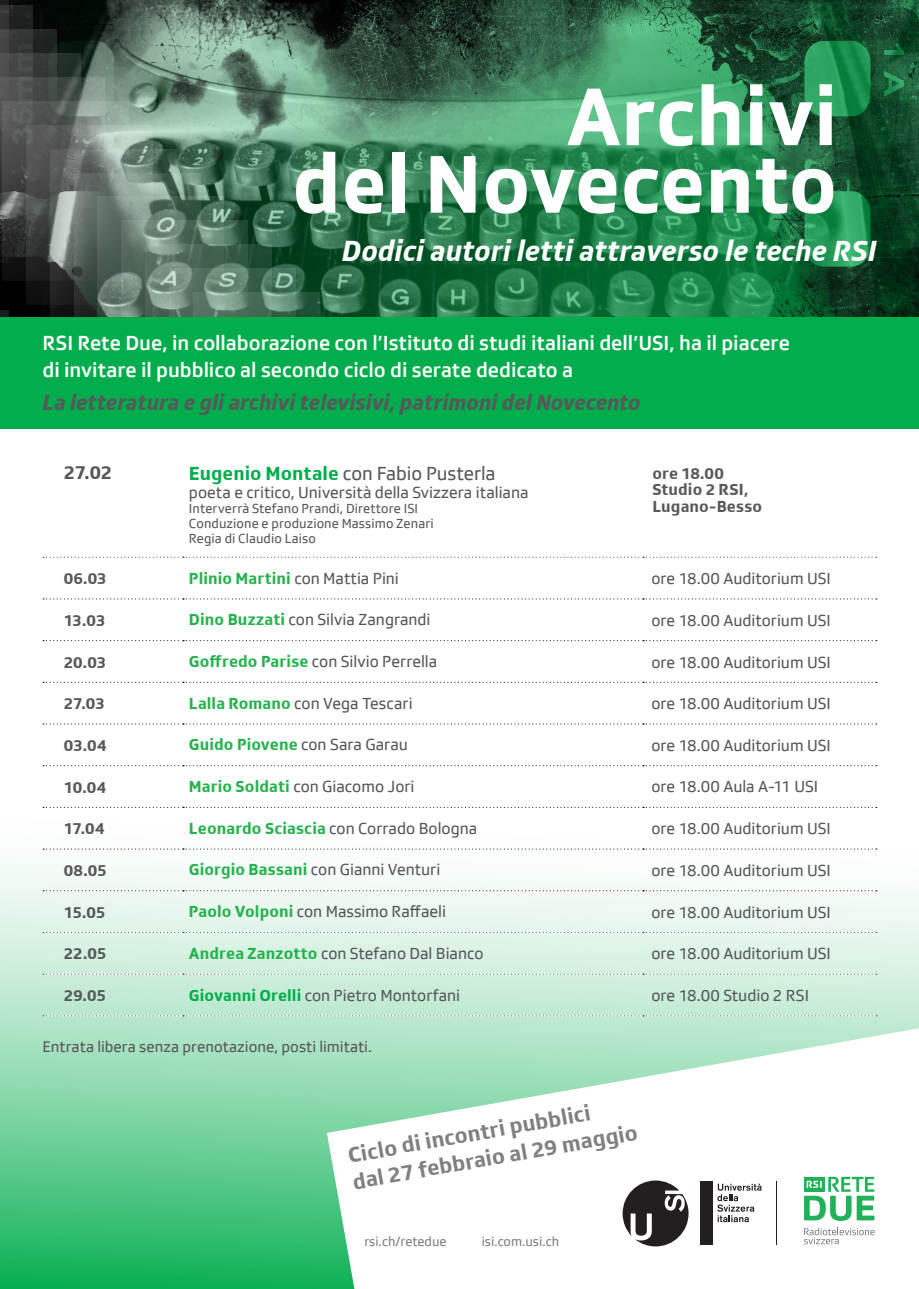
<style>
.page{position:relative;width:919px;height:1289px;background:#fff}
.page>*{position:absolute;margin:0;border:0;box-sizing:border-box;transform-origin:0 0}
.t1{font:700 84px "SRGSSR Type";color:#fff}
.t2{font:italic 700 30px "SRGSSR Type";color:#fff}
.t3{font:italic 700 22.5px "SRGSSR Type";color:#57585a}
.t4{font:700 22.5px "SRGSSR Type";color:#808083}
.t5{font:500 21px/27px "SRGSSR Type";color:#fff}
.t6{font:19.5px "SRGSSR Type";letter-spacing:-.005em;color:#57585a}
.t7{font:700 19.5px "SRGSSR Type";color:#57585a}
.t8{font:16.5px "SRGSSR Type";color:#57585a}
.t9{font:700 16.5px/16.5px "SRGSSR Type";letter-spacing:.005em;color:#57585a}
.t10{font:700 16.5px "SRGSSR Type";letter-spacing:.005em;color:#23b24b}
.t11{font:15.75px "SRGSSR Type";color:#57585a}
.t12{font:13.5px/15px "SRGSSR Type";letter-spacing:.01em;color:#57585a}
.t13{font:13.5px "SRGSSR Type";color:#808083}
.s1{font-weight:700;color:#00ad4c}
.s2{font-weight:400;color:#57585a}
.s3{font-weight:700;color:#23b24b}
</style>
<div class="page">
<svg style="left:0;top:765px;width:918px;height:523px"></svg>
<img style="left:0;top:0;width:918px;height:317px">
<svg style="left:0;top:0;width:9px;height:6px"></svg>
<svg style="left:0;top:310px;width:9px;height:179px"></svg>
<svg style="left:0;top:6px;width:33px;height:24px"></svg>
<div style="left:0;top:30px;width:57px;height:179px;background:linear-gradient(to right,#454545,#171d1a)"></div>
<div style="left:0;top:54px;width:81px;height:179px;background:linear-gradient(to right,#514f50,#1f2f26)"></div>
<svg style="left:0;top:77px;width:105px;height:179px;background:#545c57"></svg>
<svg style="left:2px;top:101px;width:127px;height:179px;background:#555b58"></svg>
<div style="left:2px;top:430px;width:127px;height:179px;background:#fff"></div>
<svg style="left:26px;top:125px;width:127px;height:179px;background:#5b625e"></svg>
<svg style="left:50px;top:149px;width:126px;height:168px;background:#6a756f"></svg>
<svg style="left:74px;top:173px;width:126px;height:144px;background:#64746b"></svg>
<svg style="left:97px;top:197px;width:127px;height:120px;background:#607669"></svg>
<svg style="left:121px;top:221px;width:127px;height:96px;background:#657f70"></svg>
<svg style="left:145px;top:245px;width:127px;height:72px;background:#567463"></svg>
<svg style="left:169px;top:268px;width:127px;height:49px;background:#648673"></svg>
<svg style="left:193px;top:292px;width:127px;height:25px;background:#587f69"></svg>
<svg style="left:327px;top:1028px;width:591px;height:260px"></svg>
<svg style="left:804px;top:1227px;width:70px;height:17px"></svg>
<svg style="left:804px;top:1176px;width:70px;height:44px"></svg>
<div style="left:0;top:317px;width:918px;height:113px;background:#00ad4c"></div>
<svg style="left:43px;top:556px;width:833px;height:2px"></svg>
<svg style="left:43px;top:931px;width:833px;height:2px"></svg>
<svg style="left:43px;top:973px;width:833px;height:1px"></svg>
<svg style="left:43px;top:1015px;width:833px;height:1px"></svg>
<svg style="left:43px;top:598px;width:833px;height:1px"></svg>
<svg style="left:43px;top:640px;width:833px;height:1px"></svg>
<svg style="left:43px;top:681px;width:833px;height:2px"></svg>
<svg style="left:43px;top:723px;width:833px;height:1px"></svg>
<svg style="left:43px;top:765px;width:833px;height:1px"></svg>
<svg style="left:43px;top:806px;width:833px;height:2px"></svg>
<svg style="left:43px;top:848px;width:833px;height:1px"></svg>
<svg style="left:43px;top:890px;width:833px;height:1px"></svg>
<div style="left:0;top:428px;width:918px;height:31px;background:#fff"></div>
<div style="left:700px;top:1181px;width:13px;height:64px;background:#231f20"></div>
<svg style="left:717px;top:1183px;width:44px;height:39px"></svg>
<hr style="left:776px;top:1181px;width:1px;height:64px;background:#231f20">
<svg style="left:622px;top:1180px;width:66px;height:66px"></svg>
<p class="t1" style="left:566px;top:66px;width:272px">Archivi</p>
<p class="t1" style="left:292px;top:134px;width:547px">del Novecento</p>
<p class="t2" style="left:342px;top:232px;width:536px">Dodici autori letti attraverso le teche RSI</p>
<p class="t5" style="left:43px;top:329px;width:749px">RSI Rete Due, in collaborazione con l’Istituto di studi italiani dell’USI, ha il piacere di invitare il pubblico al secondo ciclo di serate dedicato a</p>
<p class="t3" style="left:43px;top:389px;width:599px">La letteratura e gli archivi televisivi, patrimoni del Novecento</p>
<p class="t7" style="left:64px;top:460px;width:50px">27.02</p>
<p class="t9" style="left:652px;top:465px;width:111px">ore 18.00<br>Studio 2 RSI,<br>Lugano-Besso</p>
<p class="t6" style="left:189px;top:462px;width:308px"><span class="s1">Eugenio Montale</span> con Fabio Pusterla</p>
<p class="t8" style="left:189px;top:483px;width:341px">poeta e critico, Università della Svizzera italiana</p>
<p class="t12" style="left:189px;top:500px;width:246px">Interverrà Stefano Prandi, Direttore ISI<br>Conduzione e produzione Massimo Zenari<br>Regia di Claudio Laiso</p>
<p class="t9" style="left:64px;top:570px;width:44px">06.03</p>
<p class="t10" style="left:189px;top:568px;width:211px">Plinio Martini <span class="s2">con Mattia Pini</span></p>
<p class="t8" style="left:651px;top:569px;width:181px">ore 18.00 Auditorium USI</p>
<p class="t9" style="left:64px;top:611px;width:43px">13.03</p>
<p class="t8" style="left:189px;top:610px;width:243px"><span class="s3">Dino Buzzati</span> con Silvia Zangrandi</p>
<p class="t8" style="left:651px;top:611px;width:181px">ore 18.00 Auditorium USI</p>
<p class="t9" style="left:64px;top:653px;width:44px">20.03</p>
<p class="t8" style="left:189px;top:652px;width:250px"><span class="s3">Goffredo Parise</span> con Silvio Perrella</p>
<p class="t8" style="left:651px;top:652px;width:181px">ore 18.00 Auditorium USI</p>
<p class="t9" style="left:64px;top:695px;width:43px">27.03</p>
<p class="t8" style="left:189px;top:693px;width:225px"><span class="s3">Lalla Romano</span> con Vega Tescari</p>
<p class="t8" style="left:651px;top:694px;width:181px">ore 18.00 Auditorium USI</p>
<p class="t9" style="left:64px;top:736px;width:44px">03.04</p>
<p class="t10" style="left:189px;top:735px;width:220px">Guido Piovene <span class="s2">con Sara Garau</span></p>
<p class="t8" style="left:651px;top:736px;width:181px">ore 18.00 Auditorium USI</p>
<p class="t9" style="left:64px;top:778px;width:44px">10.04</p>
<p class="t8" style="left:189px;top:777px;width:227px"><span class="s3">Mario Soldati</span> con Giacomo Jori</p>
<p class="t8" style="left:651px;top:777px;width:168px">ore 18.00 Aula A-11 USI</p>
<p class="t9" style="left:64px;top:820px;width:42px">17.04</p>
<p class="t8" style="left:189px;top:818px;width:290px"><span class="s3">Leonardo Sciascia</span> con Corrado Bologna</p>
<p class="t8" style="left:651px;top:819px;width:181px">ore 18.00 Auditorium USI</p>
<p class="t9" style="left:64px;top:861px;width:44px">08.05</p>
<p class="t8" style="left:189px;top:860px;width:253px"><span class="s3">Giorgio Bassani</span> con Gianni Venturi</p>
<p class="t8" style="left:651px;top:861px;width:181px">ore 18.00 Auditorium USI</p>
<p class="t9" style="left:64px;top:903px;width:43px">15.05</p>
<p class="t8" style="left:189px;top:902px;width:258px"><span class="s3">Paolo Volponi</span> con Massimo Raffaeli</p>
<p class="t8" style="left:651px;top:902px;width:181px">ore 18.00 Auditorium USI</p>
<p class="t9" style="left:64px;top:945px;width:44px">22.05</p>
<p class="t8" style="left:189px;top:943px;width:296px"><span class="s3">Andrea Zanzotto</span> con Stefano Dal Bianco</p>
<p class="t8" style="left:651px;top:944px;width:181px">ore 18.00 Auditorium USI</p>
<p class="t9" style="left:64px;top:986px;width:44px">29.05</p>
<p class="t8" style="left:189px;top:985px;width:273px"><span class="s1">Giovanni Orelli</span> con Pietro Montorfani</p>
<p class="t8" style="left:651px;top:986px;width:159px">ore 18.00 Studio 2 RSI</p>
<p class="t11" style="left:43px;top:1038px;width:331px">Entrata libera senza prenotazione, posti limitati.</p>
<p class="t4" style="left:346px;top:1142px;width:247px;rotate:-10deg">Ciclo di incontri pubblici</p>
<p class="t4" style="left:350px;top:1168px;width:290px;rotate:-10deg">dal 27 febbraio al 29 maggio</p>
<p class="t13" style="left:364px;top:1234px;width:84px">rsi.ch/retedue</p>
<p class="t13" style="left:481px;top:1234px;width:79px">isi.com.usi.ch</p>
</div>
